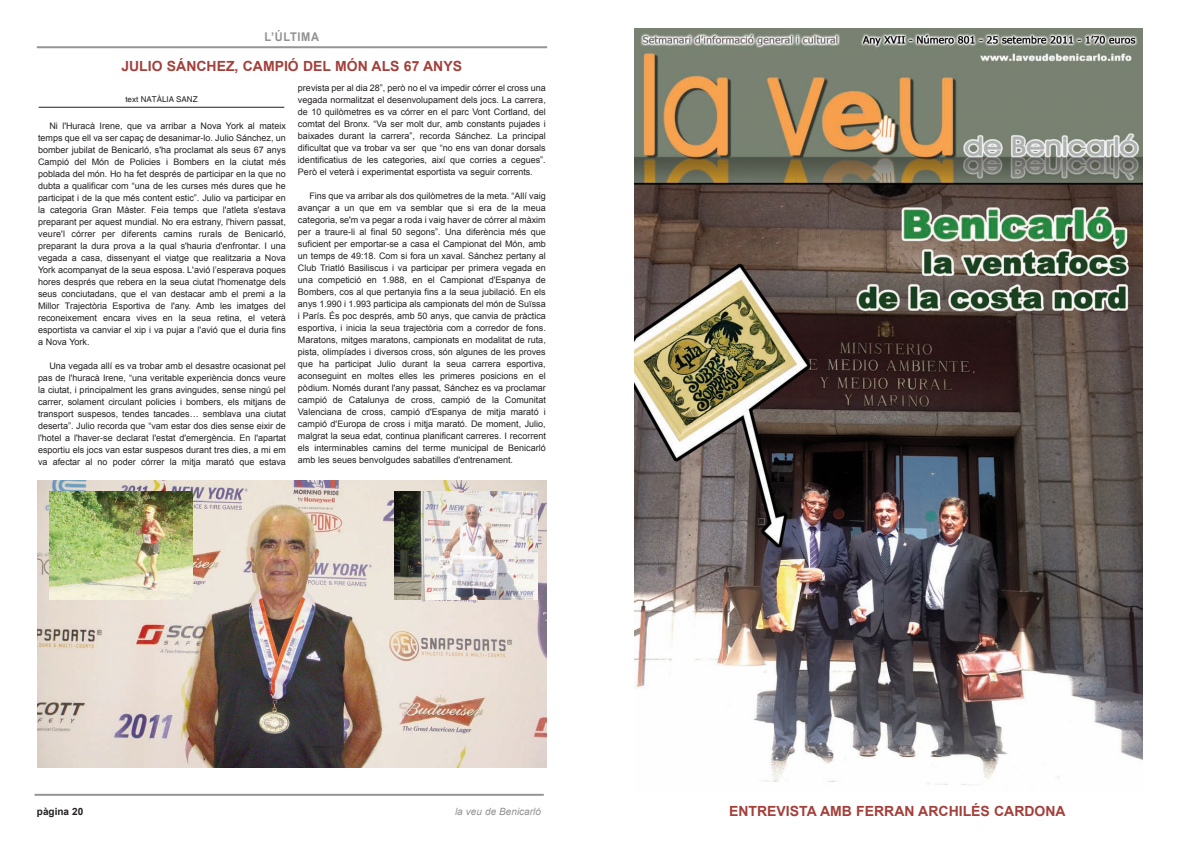
<style>
.page{position:relative;width:1191px;height:842px;background:#fff}
.page>*{position:absolute;margin:0;border:0;box-sizing:border-box;transform-origin:0 0}
.t1{font:700 14px "Arial";color:#a3403b}
.t2{font:700 12px "Arial";letter-spacing:.055em;color:#939191;scale:.92 1}
.t3{font:italic 10px "Arial";color:#939191}
.t4{font:700 10px "Arial";color:#231f20}
.t5{font:9px/12px "Arial";color:#231f20;text-align:justify}
.t6{font:8px "Helvetica";color:#231f20}
</style>
<div class="page">
<img style="left:634px;top:28px;width:508px;height:757px">
<hr style="left:35px;top:794px;width:509px;height:2px;background:#939598">
<hr style="left:37px;top:46px;width:510px;height:2px;background:#939598">
<hr style="left:39px;top:107px;width:245px;height:1px;background:#231f20">
<img style="left:37px;top:480px;width:510px;height:287px">
<img style="left:49px;top:492px;width:144px;height:108px">
<img style="left:394px;top:492px;width:144px;height:108px">
<h2 class="t2" style="left:264px;top:30px;width:61px">L’ÚLTIMA</h2>
<h1 class="t1" style="left:121px;top:59px;width:342px">JULIO SÁNCHEZ, CAMPIÓ DEL MÓN ALS 67 ANYS</h1>
<p class="t6" style="left:125px;top:94px;width:74px">text NATÀLIA SANZ</p>
<p class="t5" style="left:38px;top:120px;width:249px;text-indent:11px">Ni l'Huracà Irene, que va arribar a Nova York al mateix temps que ell va ser capaç de desanimar-lo. Julio Sánchez, un bomber jubilat de Benicarló, s'ha proclamat als seus 67 anys Campió del Món de Policies i Bombers en la ciutat més poblada del món. Ho ha fet després de participar en la que no dubta a qualificar com “una de les curses més dures que he participat i de la que més content estic”. Julio va participar en la categoria Gran Màster. Feia temps que l'atleta s'estava preparant per aquest mundial. No era estrany, l'hivern passat, veure'l córrer per diferents camins rurals de Benicarló, preparant la dura prova a la qual s'hauria d'enfrontar. I una vegada a casa, dissenyant el viatge que realitzaria a Nova York acompanyat de la seua esposa. L'avió l’esperava poques hores després que rebera en la seua ciutat l'homenatge dels seus conciutadans, que el van destacar amb el premi a la Millor Trajectòria Esportiva de l'any. Amb les imatges del reconeixement encara vives en la seua retina, el veterà esportista va canviar el xip i va pujar a l'avió que el duria fins a Nova York.</p>
<p class="t5" style="left:38px;top:360px;width:249px;text-indent:11px">Una vegada allí es va trobar amb el desastre ocasionat pel pas de l'huracà Irene, “una veritable experiència doncs veure la ciutat, i principalment les grans avingudes, sense ningú pel carrer, solament circulant policies i bombers, els mitjans de transport suspesos, tendes tancades… semblava una ciutat deserta”. Julio recorda que “vam estar dos dies sense eixir de l'hotel a l'haver-se declarat l'estat d'emergència. En l'apartat esportiu els jocs van estar suspesos durant tres dies, a mi em va afectar al no poder córrer la mitja marató que estava</p>
<p class="t5" style="left:298px;top:82px;width:249px">prevista per al dia 28”, però no el va impedir córrer el cross una vegada normalitzat el desenvolupament dels jocs. La carrera, de 10 quilòmetres es va córrer en el parc Vont Cortland, del comtat del Bronx. “Va ser molt dur, amb constants pujades i baixades durant la carrera”, recorda Sánchez. La principal dificultat que va trobar va ser que “no ens van donar dorsals identificatius de les categories, així que corries a cegues”.<br>Però el veterà i experimentat esportista va seguir corrents.</p>
<p class="t5" style="left:298px;top:190px;width:249px;text-indent:11px">Fins que va arribar als dos quilòmetres de la meta. “Allí vaig avançar a un que em va semblar que si era de la meua categoria, se'm va pegar a roda i vaig haver de córrer al màxim per a traure-li al final 50 segons”. Una diferència més que suficient per emportar-se a casa el Campionat del Món, amb un temps de 49:18. Com si fora un xaval. Sánchez pertany al Club Triatló Basiliscus i va participar per primera vegada en una competició en 1.988, en el Campionat d'Espanya de Bombers, cos al que pertanyia fins a la seua jubilació. En els anys 1.990 i 1.993 participa als campionats del món de Suïssa i París. És poc després, amb 50 anys, que canvia de pràctica esportiva, i inicia la seua trajectòria com a corredor de fons.<br>Maratons, mitges maratons, campionats en modalitat de ruta, pista, olimpíades i diversos cross, són algunes de les proves que ha participat Julio durant la seua carrera esportiva, aconseguint en moltes elles les primeres posicions en el pòdium. Només durant l'any passat, Sánchez es va proclamar campió de Catalunya de cross, campió de la Comunitat Valenciana de cross, campió d'Espanya de mitja marató i campió d'Europa de cross i mitja marató. De moment, Julio, malgrat la seua edat, continua planificant carreres. I recorrent els interminables camins del terme municipal de Benicarló amb les seues benvolgudes sabatilles d'entrenament.</p>
<p class="t4" style="left:37px;top:806px;width:48px">pàgina 20</p>
<p class="t3" style="left:455px;top:806px;width:87px">la veu de Benicarló</p>
<h1 class="t1" style="left:729px;top:803px;width:338px">ENTREVISTA AMB FERRAN ARCHILÉS CARDONA</h1>
</div>
